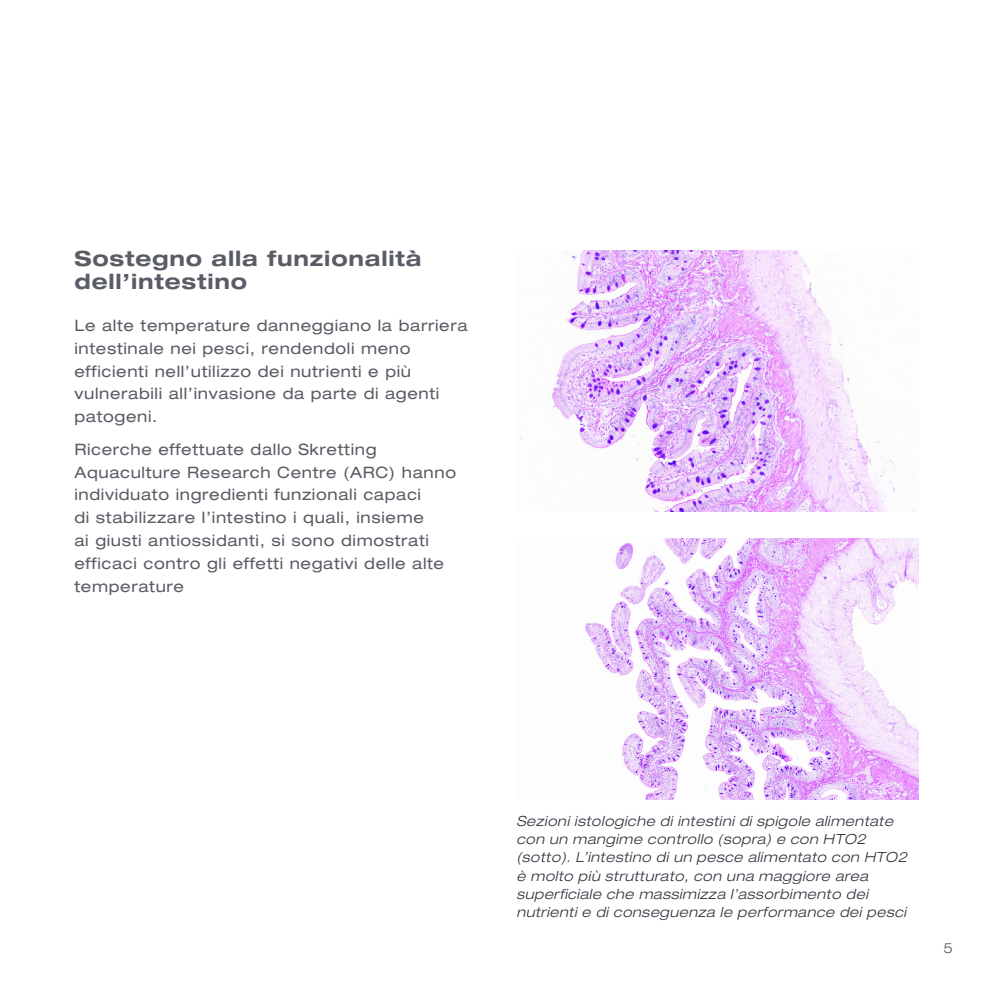
<style>
.page{position:relative;width:993px;height:993px;background:#fff}
.page>*{position:absolute;margin:0;border:0;box-sizing:border-box;transform-origin:0 0}
.t1{font:700 expanded 21px/22.8px "Helvetica Neue LT Pro";letter-spacing:.04em;color:#30343e}
.t2{font:expanded 15.75px/22.8px "Helvetica Neue LT Std";letter-spacing:.04em;color:#30343e}
.t3{font:italic 300 expanded 14px/18.4px "Helvetica Neue LT Std";letter-spacing:.04em;color:#30343e}
.t4{font:300 expanded 14px "Helvetica Neue LT Std";color:#51545d}
</style>
<div class="page">
<img style="left:520px;top:251px;width:394px;height:260px">
<img style="left:585px;top:538px;width:333px;height:261px">
<h1 class="t1" style="left:74px;top:246px;width:348px">Sostegno alla funzionalità dell’intestino</h1>
<p class="t2" style="left:74px;top:314px;width:394px">Le alte temperature danneggiano la barriera intestinale nei pesci, rendendoli meno efficienti nell’utilizzo dei nutrienti e più vulnerabili all’invasione da parte di agenti patogeni.</p>
<p class="t2" style="left:74px;top:437px;width:383px">Ricerche effettuate dallo Skretting Aquaculture Research Centre (ARC) hanno individuato ingredienti funzionali capaci<br>di stabilizzare l’intestino i quali, insieme<br>ai giusti antiossidanti, si sono dimostrati efficaci contro gli effetti negativi delle alte temperature</p>
<p class="t3" style="left:516px;top:811px;width:392px">Sezioni istologiche di intestini di spigole alimentate con un mangime controllo (sopra) e con HTO2 (sotto). L’intestino di un pesce alimentato con HTO2 è molto più strutturato, con una maggiore area superficiale che massimizza l’assorbimento dei nutrienti e di conseguenza le performance dei pesci</p>
<p class="t4" style="left:943px;top:939px;width:11px">5</p>
</div>
